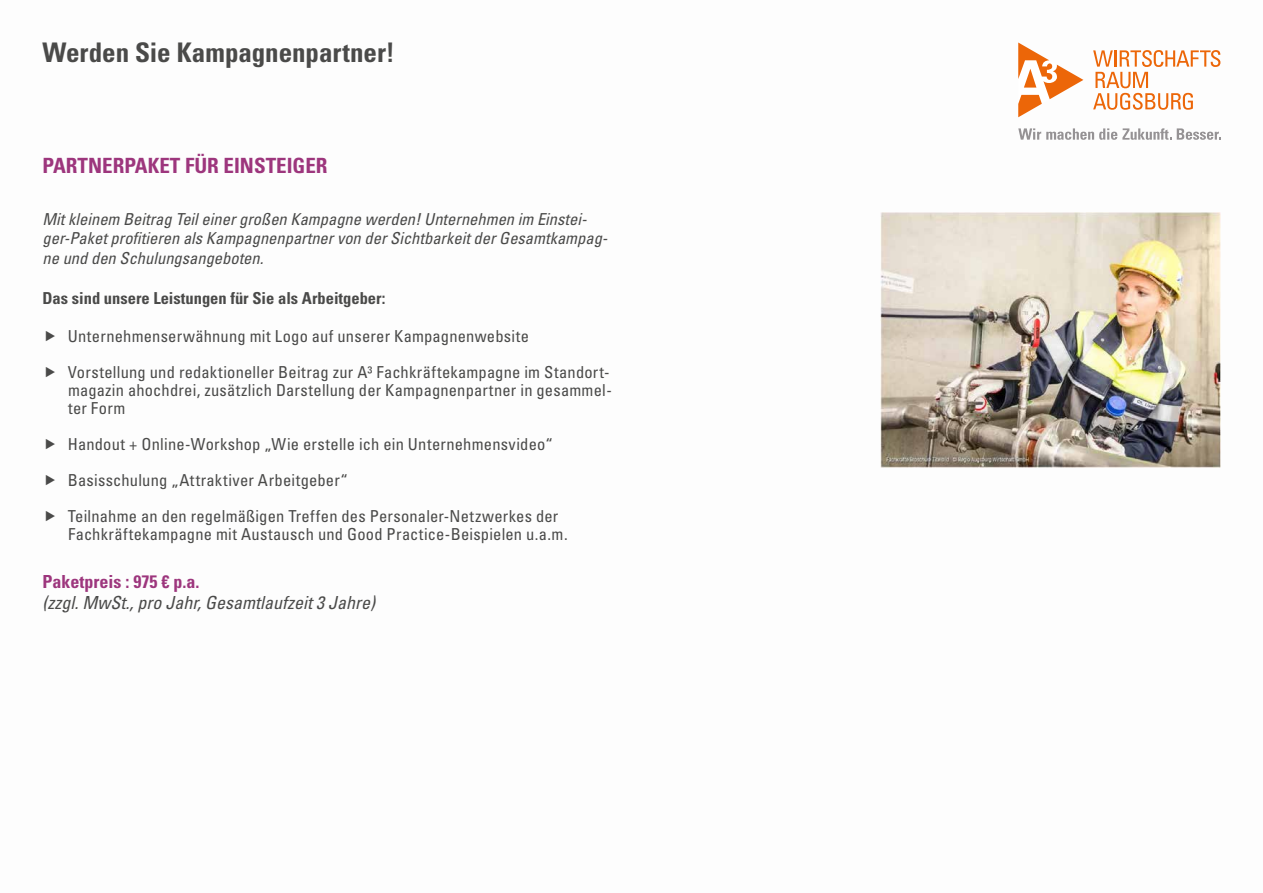
<style>
.page{position:relative;width:1263px;height:893px;background:#fff}
.page>*{position:absolute;margin:0;border:0;box-sizing:border-box;transform-origin:0 0}
.t1{font:700 condensed 27px "Univers LT Std";letter-spacing:-.005em;color:#4a4a49}
.t2{font:700 condensed 21px "Univers LT Std";color:#9d367d}
.t3{font:italic condensed 18px "Univers LT Std";color:#4a4a49}
.t4{font:700 condensed 18px "Univers LT Std";color:#9d367d}
.t5{font:condensed 16.5px/36px "Univers LT Std";letter-spacing:.015em;color:#4a4a49}
.t6{font:italic condensed 16.5px/19.5px "Univers LT Std";color:#4a4a49}
.t7{font:700 condensed 16.5px "Univers LT Std";color:#4a4a49}
</style>
<div class="page">
<svg style="left:1018px;top:128px;width:202px;height:12px"></svg>
<svg style="left:1018px;top:43px;width:65px;height:74px"></svg>
<svg style="left:1093px;top:50px;width:127px;height:60px"></svg>
<img style="left:880px;top:213px;width:340px;height:255px">
<h1 class="t1" style="left:43px;top:36px;width:354px">Werden Sie Kampagnenpartner!</h1>
<p class="t2" style="left:43px;top:153px;width:286px">PARTNERPAKET FÜR EINSTEIGER</p>
<p class="t6" style="left:43px;top:209px;width:567px">Mit kleinem Beitrag Teil einer großen Kampagne werden! Unternehmen im Einstei&shy;ger-Paket profitieren als Kampagnenpartner von der Sichtbarkeit der Gesamtkampag&shy;ne und den Schulungsangeboten.</p>
<p class="t7" style="left:43px;top:288px;width:344px">Das sind unsere Leistungen für Sie als Arbeitgeber:</p>
<p class="t5" style="left:68px;top:318px;width:543px">Unternehmenserwähnung mit Logo auf unserer Kampagnenwebsite<br>Vorstellung und redaktioneller Beitrag zur A³ Fachkräftekampagne im Standort-</p>
<p class="t5" style="left:68px;top:381px;width:545px;line-height:18px">magazin ahochdrei, zusätzlich Darstellung der Kampagnenpartner in gesammel&shy;ter Form</p>
<p class="t5" style="left:68px;top:426px;width:492px">Handout + Online-Workshop „Wie erstelle ich ein Unternehmensvideo“<br>Basisschulung „Attraktiver Arbeitgeber“<br>Teilnahme an den regelmäßigen Treffen des Personaler-Netzwerkes der</p>
<p class="t5" style="left:68px;top:516px;width:501px">Fachkräftekampagne mit Austausch und Good Practice-Beispielen u.a.m.</p>
<p class="t4" style="left:43px;top:570px;width:158px">Paketpreis : 975 € p.a.</p>
<p class="t3" style="left:43px;top:591px;width:334px">(zzgl. MwSt., pro Jahr, Gesamtlaufzeit 3 Jahre)</p>
</div>
